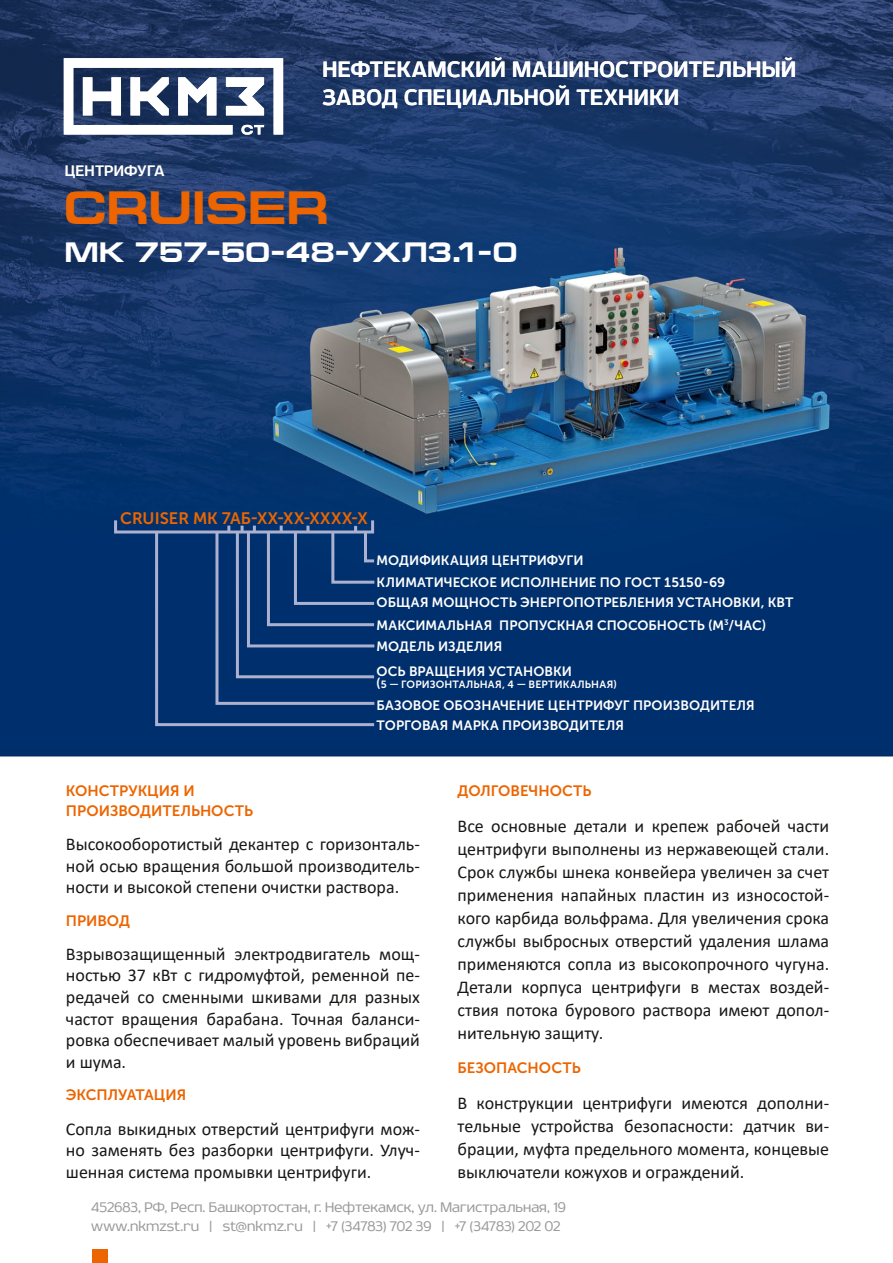
<style>
.page{position:relative;width:893px;height:1263px;background:#fff}
.page>*{position:absolute;margin:0;border:0;box-sizing:border-box;transform-origin:0 0}
.t1{font:700 47.4px "Europe Ext";letter-spacing:-.01em;color:#ec6500}
.t2{font:700 28.5px "Europe Ext";color:#fff}
.t3{font:700 24px/28.8px "Sceptica";letter-spacing:.015em;color:#fff}
.t4{font:18px/23px "Calibri";color:#181716;text-align:justify}
.t5{font:16.5px "Museo Sans Cyrillic 700";letter-spacing:.005em;color:#ec6500}
.t6{font:700 16.5px "Sceptica";letter-spacing:.005em;color:#fff}
.t7{font:15px/19.5px "Sceptica";color:#9a9a9a}
.t8{font:15px/19.5px "Museo Sans Cyrillic 700";color:#ec6500}
.t9{font:13.5px/21.8px "Museo Sans Cyrillic 700";letter-spacing:.005em;color:#fff}
.t10{font:10.5px "Museo Sans Cyrillic 700";letter-spacing:.015em;color:#fff}
.s1{font-size:13.5px}
</style>
<div class="page">
<img style="left:0;top:0;width:893px;height:1263px">
<div style="left:92px;top:1249px;width:15px;height:14px;background:#ec6500"></div>
<svg style="left:64px;top:58px;width:219px;height:77px"></svg>
<svg style="left:154px;top:526px;width:223px;height:202px;background:#16407a"></svg>
<h3 class="t3" style="left:323px;top:55px;width:475px">НЕФТЕКАМСКИЙ МАШИНОСТРОИТЕЛЬНЫЙ<br>ЗАВОД СПЕЦИАЛЬНОЙ ТЕХНИКИ</h3>
<p class="t6" style="left:65px;top:161px;width:101px">ЦЕНТРИФУГА</p>
<h1 class="t1" style="left:64px;top:182px;width:266px">CRUISER</h1>
<h2 class="t2" style="left:64px;top:236px;width:455px">МК 757-50-48-УХЛ3.1-0</h2>
<p class="t5" style="left:120px;top:509px;width:249px">CRUISER МК 7АБ-ХХ-ХХ-ХХХХ-Х</p>
<p class="t9" style="left:377px;top:549px;width:350px;line-height:22.4px">МОДИФИКАЦИЯ ЦЕНТРИФУГИ<br>КЛИМАТИЧЕСКОЕ ИСПОЛНЕНИЕ ПО ГОСТ 15150-69</p>
<p class="t9" style="left:377px;top:592px;width:418px">ОБЩАЯ МОЩНОСТЬ ЭНЕРГОПОТРЕБЛЕНИЯ УСТАНОВКИ, КВТ<br>МАКСИМАЛЬНАЯ ПРОПУСКНАЯ СПОСОБНОСТЬ (М<sup>3</sup>/ЧАС)<br>МОДЕЛЬ ИЗДЕЛИЯ</p>
<p class="t9" style="left:377px;top:660px;width:197px">ОСЬ ВРАЩЕНИЯ УСТАНОВКИ</p>
<p class="t10" style="left:377px;top:678px;width:241px"><span class="s1">(</span>5 — ГОРИЗОНТАЛЬНАЯ, 4 — ВЕРТИКАЛЬНАЯ)</p>
<p class="t9" style="left:377px;top:695px;width:380px;line-height:20.2px">БАЗОВОЕ ОБОЗНАЧЕНИЕ ЦЕНТРИФУГ ПРОИЗВОДИТЕЛЯ<br>ТОРГОВАЯ МАРКА ПРОИЗВОДИТЕЛЯ</p>
<p class="t8" style="left:66px;top:781px;width:189px">КОНСТРУКЦИЯ И<br>ПРОИЗВОДИТЕЛЬНОСТЬ</p>
<p class="t4" style="left:66px;top:833px;width:355px;line-height:21.6px">Высокооборотистый декантер с горизонталь&shy;ной осью вращения большой производитель&shy;ности и высокой степени очистки раствора.</p>
<p class="t8" style="left:66px;top:910px;width:66px">ПРИВОД</p>
<p class="t4" style="left:66px;top:943px;width:356px;line-height:21.6px">Взрывозащищенный электродвигатель мощ&shy;ностью 37 кВт с гидромуфтой, ременной пе&shy;редачей со сменными шкивами для разных частот вращения барабана. Точная баланси&shy;ровка обеспечивает малый уровень вибраций и шума.</p>
<p class="t8" style="left:66px;top:1085px;width:122px">ЭКСПЛУАТАЦИЯ</p>
<p class="t4" style="left:66px;top:1117px;width:355px;line-height:21.6px">Сопла выкидных отверстий центрифуги мож&shy;но заменять без разборки центрифуги. Улуч&shy;шенная система промывки центрифуги.</p>
<p class="t8" style="left:458px;top:781px;width:136px">ДОЛГОВЕЧНОСТЬ</p>
<p class="t4" style="left:458px;top:814px;width:373px">Все основные детали и крепеж рабочей части центрифуги выполнены из нержавеющей стали.<br>Срок службы шнека конвейера увеличен за счет применения напайных пластин из износостой&shy;кого карбида вольфрама. Для увеличения срока службы выбросных отверстий удаления шлама применяются сопла из высокопрочного чугуна.<br>Детали корпуса центрифуги в местах воздей&shy;ствия потока бурового раствора имеют допол&shy;нительную защиту.</p>
<p class="t8" style="left:458px;top:1058px;width:125px">БЕЗОПАСНОСТЬ</p>
<p class="t4" style="left:458px;top:1091px;width:373px">В конструкции центрифуги имеются дополни&shy;тельные устройства безопасности: датчик ви&shy;брации, муфта предельного момента, концевые выключатели кожухов и ограждений.</p>
<p class="t7" style="left:91px;top:1197px;width:476px">452683, РФ, Респ. Башкортостан, г. Нефтекамск, ул. Магистральная, 19 www.nkmzst.ru | st@nkmz.ru | +7 (34783) 702 39 | +7 (34783) 202 02</p>
</div>
